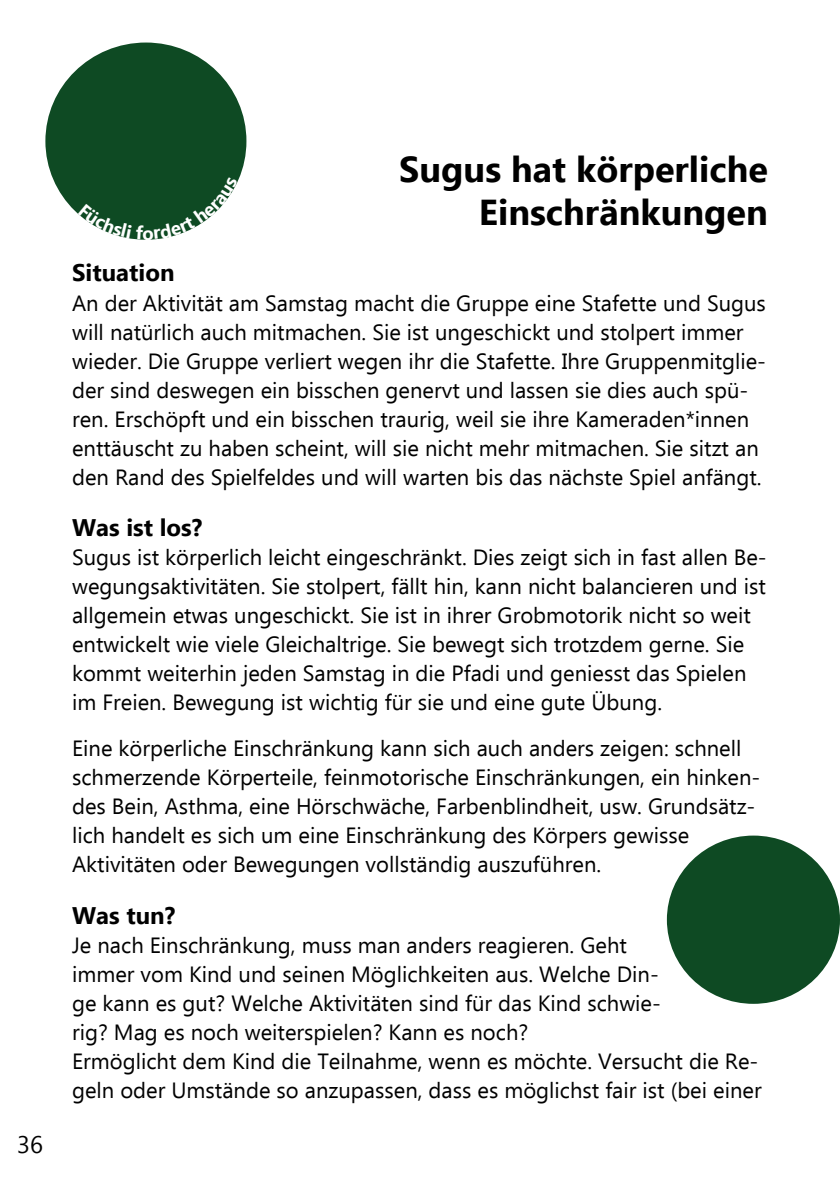
<style>
.page{position:relative;width:840px;height:1191px;background:#fff}
.page>*{position:absolute;margin:0;border:0;box-sizing:border-box;transform-origin:0 0}
.t1{font:700 36px/43.2px "Ebrima";color:#000;text-align:right}
.t2{font:700 24px "Ebrima";color:#000}
.t3{font:24px "Ebrima";color:#000}
.t4{font:22px/29px "Ebrima";color:#000}
</style>
<div class="page">
<div style="left:45px;top:43px;width:201px;height:197px;background:#0e4a23;border-radius:50%"></div>
<div style="left:666px;top:835px;width:173px;height:168px;background:#0e4a23;border-radius:50%"></div>
<svg style="left:78px;top:181px;width:160px;height:59px"></svg>
<p class="t3" style="left:17px;top:1127px;width:27px">36</p>
<p class="t1" style="left:399px;top:146px;width:370px">Sugus hat körperliche<br>Einschränkungen</p>
<p class="t2" style="left:72px;top:254px;width:104px">Situation</p>
<p class="t4" style="left:72px;top:287px;width:695px">An der Aktivität am Samstag macht die Gruppe eine Stafette und Sugus will natürlich auch mitmachen. Sie ist ungeschickt und stolpert immer wieder. Die Gruppe verliert wegen ihr die Stafette. Ihre Gruppenmitglie&shy;der sind deswegen ein bisschen genervt und lassen sie dies auch spü&shy;ren. Erschöpft und ein bisschen traurig, weil sie ihre Kameraden*innen enttäuscht zu haben scheint, will sie nicht mehr mitmachen. Sie sitzt an den Rand des Spielfeldes und will warten bis das nächste Spiel anfängt.</p>
<p class="t2" style="left:72px;top:509px;width:132px">Was ist los?</p>
<p class="t4" style="left:72px;top:542px;width:695px">Sugus ist körperlich leicht eingeschränkt. Dies zeigt sich in fast allen Be&shy;wegungsaktivitäten. Sie stolpert, fällt hin, kann nicht balancieren und ist allgemein etwas ungeschickt. Sie ist in ihrer Grobmotorik nicht so weit entwickelt wie viele Gleichaltrige. Sie bewegt sich trotzdem gerne. Sie kommt weiterhin jeden Samstag in die Pfadi und geniesst das Spielen im Freien. Bewegung ist wichtig für sie und eine gute Übung.</p>
<p class="t4" style="left:72px;top:733px;width:689px">Eine körperliche Einschränkung kann sich auch anders zeigen: schnell schmerzende Körperteile, feinmotorische Einschränkungen, ein hinken&shy;des Bein, Asthma, eine Hörschwäche, Farbenblindheit, usw. Grundsätz&shy;lich handelt es sich um eine Einschränkung des Körpers gewisse Aktivitäten oder Bewegungen vollständig auszuführen.</p>
<p class="t2" style="left:72px;top:896px;width:105px">Was tun?</p>
<p class="t4" style="left:72px;top:930px;width:590px">Je nach Einschränkung, muss man anders reagieren. Geht immer vom Kind und seinen Möglichkeiten aus. Welche Din&shy;ge kann es gut? Welche Aktivitäten sind für das Kind schwie&shy;rig? Mag es noch weiterspielen? Kann es noch?</p>
<p class="t4" style="left:72px;top:1046px;width:690px">Ermöglicht dem Kind die Teilnahme, wenn es möchte. Versucht die Re&shy;geln oder Umstände so anzupassen, dass es möglichst fair ist (bei einer</p>
</div>
